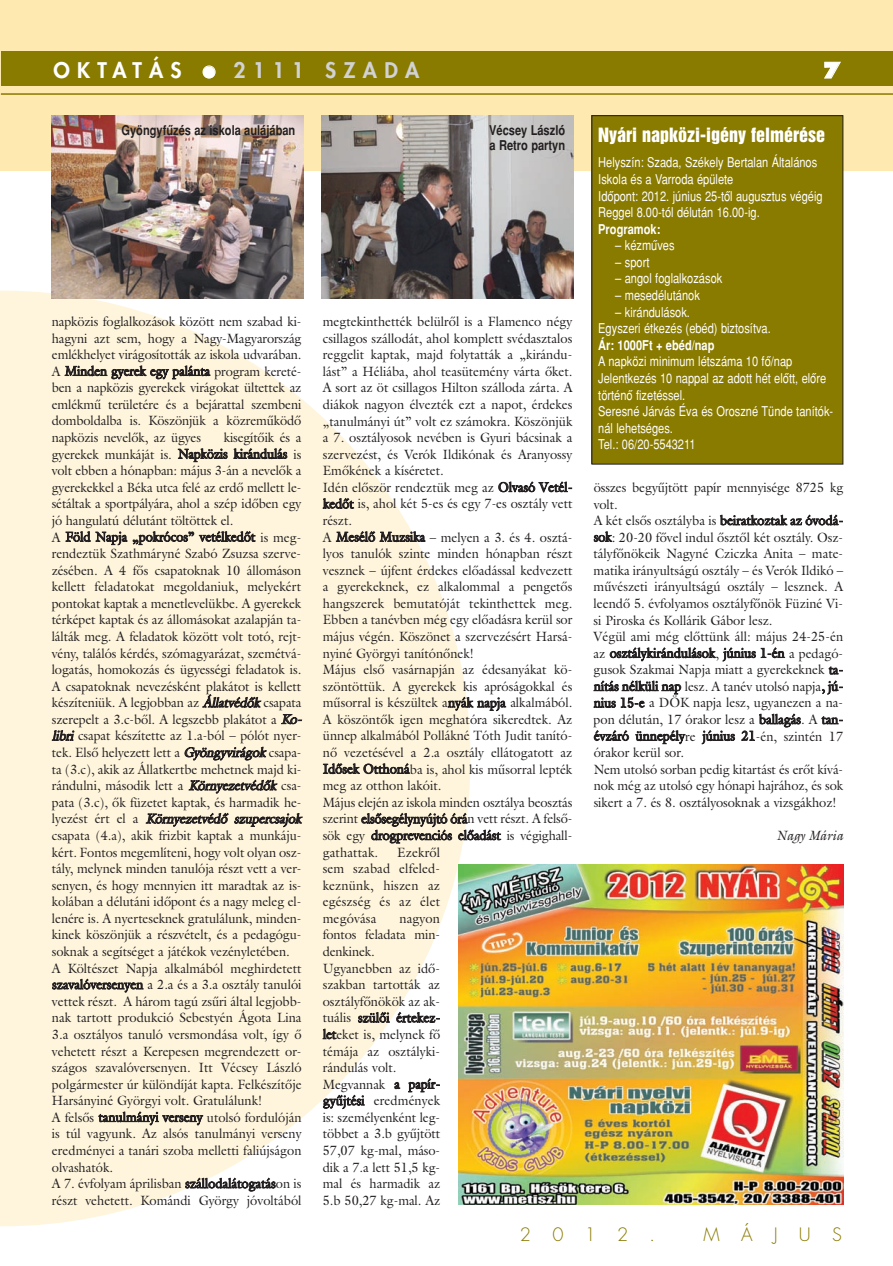
<style>
.page{position:relative;width:893px;height:1266px;background:#fff}
.page>*{position:absolute;margin:0;border:0;box-sizing:border-box;transform-origin:0 0}
.t1{font:800 21px "H Futura";letter-spacing:.345em;color:#d1d2d4}
.t2{font:800 21px "H Futura";letter-spacing:.345em;color:#fff}
.t3{font:700 21px "H Futura Extra";color:#fff}
.t4{font:18px "H Helvetica Inserat";color:#fff}
.t5{font:300 18px "H Futura";letter-spacing:1.18em;color:#897a00}
.t6{font:13.5px/16.5px "Galliard AH";color:#231f20;scale:.95 1}
.t7{font:13.5px/16.6px "H Helvetica Narrow";color:#fff}
.t8{font:700 13.5px/15px "H Helvetica Narrow";color:#231f20}
.t9{font:700 13.5px "H Helvetica Narrow";color:#fff}
.t10{font:13.5px "Galliard AH Italic";color:#231f20;scale:.95 1}
.s1{font-style:italic}
</style>
<div class="page">
<svg style="left:0;top:291px;width:470px;height:935px;fill:#fef5dc"></svg>
<div style="left:0;top:0;width:892px;height:171px;background:#feeab1"></div>
<div style="left:1px;top:52px;width:891px;height:34px;background:#897a00"></div>
<hr style="left:1px;top:93px;width:891px;height:2px;background:#897a00">
<img style="left:458px;top:864px;width:385px;height:341px">
<div style="left:592px;top:116px;width:250px;height:348px;background:#897a00"></div>
<div style="left:591px;top:115px;width:252px;height:349px;border:1px solid #231f20"></div>
<img style="left:52px;top:115px;width:252px;height:184px">
<img style="left:322px;top:115px;width:251px;height:184px">
<h1 class="t2" style="left:53px;top:60px;width:130px">OKTATÁS</h1>
<h1 class="t1" style="left:233px;top:60px;width:187px">2111 SZADA</h1>
<h1 class="t3" style="left:822px;top:61px;width:19px">7</h1>
<p class="t8" style="left:121px;top:124px;width:175px">Gyöngyfûzés az iskola aulájában</p>
<p class="t8" style="left:489px;top:124px;width:77px">Vécsey László a Retro partyn</p>
<p class="t6" style="left:52px;top:314px;width:264px;text-align:justify">napközis foglalkozások között nem szabad ki&shy;hagyni azt sem, hogy a Nagy-Magyarország emlékhelyet virágosították az iskola udvarában.<br>A Minden gyerek egy palánta program kereté&shy;ben a napközis gyerekek virágokat ültettek az emlékmû területére és a bejárattal szembeni domboldalba is. Köszönjük a közremûködô napközis nevelôk, az ügyes</p>
<p class="t6" style="left:52px;top:430px;width:267px;text-indent:172px">kisegítôik és a gyerekek munkáját is. Napközis kirándulás is volt ebben a hónapban: május 3-án a nevelôk a gyerekekkel a Béka utca felé az erdô mellett le&shy;sétáltak a sportpályára, ahol a szép idôben egy jó hangulatú délutánt töltöttek el.<br>A Föld Napja „pokrócos” vetélkedôt is meg&shy;rendeztük Szathmáryné Szabó Zsuzsa szerve&shy;zésében. A 4 fôs csapatoknak 10 állomáson kellett feladatokat megoldaniuk, melyekért pontokat kaptak a menetlevelükbe. A gyerekek térképet kaptak és az állomásokat azalapján ta&shy;lálták meg. A feladatok között volt totó, rejt&shy;vény, találós kérdés, szómagyarázat, szemétvá&shy;logatás, homokozás és ügyességi feladatok is.<br>A csapatoknak nevezésként plakátot is kellett készíteniük. A legjobban az <span class="s1">Állatvédôk</span> csapata szerepelt a 3.c-bôl. A legszebb plakátot a <span class="s1">Ko&shy;libri</span> csapat készítette az 1.a-ból – pólót nyer&shy;tek. Elsô helyezett lett a <span class="s1">Gyöngyvirágok</span> csapa&shy;ta (3.c), akik az Állatkertbe mehetnek majd ki&shy;rándulni, második lett a <span class="s1">Környezetvédôk</span> csa&shy;pata (3.c), ôk füzetet kaptak, és harmadik he&shy;l y e z é s t é r t e l a <span class="s1">Környezetvédô szupercsajok </span>csapata (4.a), akik frizbit kaptak a munkáju&shy;kért. Fontos megemlíteni, hogy volt olyan osz&shy;tály, melynek minden tanulója részt vett a ver&shy;senyen, és hogy mennyien itt maradtak az is&shy;kolában a délutáni idôpont és a nagy meleg el&shy;lenére is. A nyerteseknek gratulálunk, minden&shy;kinek köszönjük a részvételt, és a pedagógu&shy;soknak a segítséget a játékok vezényletében.<br>A Költészet Napja alkalmából meghirdetett szavalóversenyen a 2.a és a 3.a osztály tanulói vettek részt. A három tagú zsûri által legjobb&shy;nak tartott produkció Sebestyén Ágota Lina 3.a osztályos tanuló versmondása volt, így ô vehetett részt a Kerepesen megrendezett or&shy;szágos szavalóversenyen. Itt Vécsey László polgármester úr különdíját kapta. Felkészítôje Harsányiné Györgyi volt. Gratulálunk!<br>A felsôs tanulmányi verseny utolsó fordulóján is túl vagyunk. Az alsós tanulmányi verseny eredményei a tanári szoba melletti faliújságon olvashatók.<br>A 7. évfolyam áprilisban szállodalátogatáson is részt vehetett. Komándi György jóvoltából</p>
<p class="t6" style="left:323px;top:314px;width:264px">megtekinthették belülrôl is a Flamenco négy csillagos szállodát, ahol komplett svédasztalos reggelit kaptak, majd folytatták a „kirándu&shy;lást” a Héliába, ahol teasütemény várta ôket.<br>A sort az öt csillagos Hilton szálloda zárta. A diákok nagyon élvezték ezt a napot, érdekes „tanulmányi út” volt ez számokra. Köszönjük a 7. osztályosok nevében is Gyuri bácsinak a szervezést, és Verók Ildikónak és Aranyossy Emôkének a kíséretet.<br>Idén elôször rendeztük meg az Olvasó Vetél&shy;kedôt is, ahol két 5-es és egy 7-es osztály vett részt.<br>A Mesélô Muzsika – melyen a 3. és 4. osztá&shy;lyos tanulók szinte minden hónapban részt vesznek – újfent érdekes elôadással kedvezett a gyerekeknek, ez alkalommal a pengetôs hangszerek bemutatóját tekinthettek meg.<br>Ebben a tanévben még egy elôadásra kerül sor május végén. Köszönet a szervezésért Harsá&shy;nyiné Györgyi tanítónônek!<br>Május elsô vasárnapján az édesanyákat kö&shy;szöntöttük. A gyerekek kis apróságokkal és mûsorral is készültek anyák napja alkalmából.<br>A köszöntôk igen meghatóra sikeredtek. Az ünnep alkalmából Pollákné Tóth Judit tanító&shy;nô vezetésével a 2.a osztály ellátogatott az Idôsek Otthonába is, ahol kis mûsorral lepték meg az otthon lakóit.<br>Május elején az iskola minden osztálya beosztás szerint elsôsegélynyújtó órán vett részt. A felsô&shy;sök egy drogprevenciós elôadást is végighall&shy;gathattak.</p>
<p class="t6" style="left:323px;top:845px;width:125px;text-align:justify;text-indent:74px">Ezekrôl sem szabad elfeled&shy;keznünk, hiszen az egészség és az élet megóvása</p>
<p class="t6" style="left:323px;top:911px;width:125px;text-indent:77px">nagyon fontos feladata min&shy;denkinek.<br>Ugyanebben az idô&shy;szakban tartották az osztályfônökök az ak&shy;tuális szülôi értekez&shy;leteket is, melynek fô témája az osztályki&shy;rándulás volt.<br>Megvannak a papír&shy;gyûjtési eredmények is: személyenként leg&shy;többet a 3.b gyûjtött<br>57,07 kg-mal, máso&shy;dik a 7.a lett 51,5 kg&shy;mal és harmadik az<br>5.b 50,27 kg-mal. Az</p>
<h2 class="t4" style="left:598px;top:128px;width:228px">Nyári napközi-igény felmérése</h2>
<p class="t7" style="left:598px;top:155px;width:226px">Helyszín: Szada, Székely Bertalan Általános Iskola és a Varroda épülete<br>Idôpont: 2012. június 25-tôl augusztus végéig Reggel 8.00-tól délután 16.00-ig.</p>
<p class="t9" style="left:598px;top:224px;width:64px">Programok:</p>
<p class="t7" style="left:615px;top:238px;width:61px">– kézmûves</p>
<p class="t7" style="left:615px;top:255px;width:36px">– sport</p>
<p class="t7" style="left:615px;top:271px;width:109px">– angol foglalkozások</p>
<p class="t7" style="left:615px;top:288px;width:86px">– mesedélutánok</p>
<p class="t7" style="left:598px;top:305px;width:174px;text-indent:17px">– kirándulások.<br>Egyszeri étkezés (ebéd) biztosítva.</p>
<p class="t9" style="left:598px;top:340px;width:118px">Ár: 1000Ft + ebéd/nap</p>
<p class="t7" style="left:598px;top:354px;width:236px">A napközi minimum létszáma 10 fô/nap<br>Jelentkezés 10 nappal az adott hét elôtt, elôre történô fizetéssel.<br>Seresné Járvás Éva és Oroszné Tünde tanítók&shy;nál lehetséges.<br>Tel.: 06/20-5543211</p>
<p class="t6" style="left:593px;top:480px;width:264px">összes begyûjtött papír mennyisége 8725 kg volt.<br>A két elsôs osztályba is beiratkoztak az óvodá&shy;sok: 20-20 fôvel indul ôsztôl két osztály. Osz&shy;tályfônökeik Nagyné Cziczka Anita – mate&shy;matika irányultságú osztály – és Verók Ildikó – mûvészeti irányultságú osztály – lesznek. A leendô 5. évfolyamos osztályfônök Füziné Vi&shy;si Piroska és Kollárik Gábor lesz.<br>Végül ami még elôttünk áll: május 24-25-én az osztálykirándulások, június 1-én a pedagó&shy;gusok Szakmai Napja miatt a gyerekeknek ta&shy;nítás nélküli nap lesz. A tanév utolsó napja, jú&shy;nius 15-e a DÖK napja lesz, ugyanezen a na&shy;pon délután, 17 órakor lesz a ballagás. A tan&shy;évzáró ünnepélyre június 21-én, szintén 17 órakor kerül sor.<br>Nem utolsó sorban pedig kitartást és erôt kívá&shy;nok még az utolsó egy hónapi hajrához, és sok sikert a 7. és 8. osztályosoknak a vizsgákhoz!</p>
<p class="t10" style="left:776px;top:830px;width:72px">Nagy Mária</p>
<h2 class="t5" style="left:520px;top:1225px;width:137px">2012.</h2>
<h2 class="t5" style="left:703px;top:1225px;width:140px">MÁJUS</h2>
</div>
